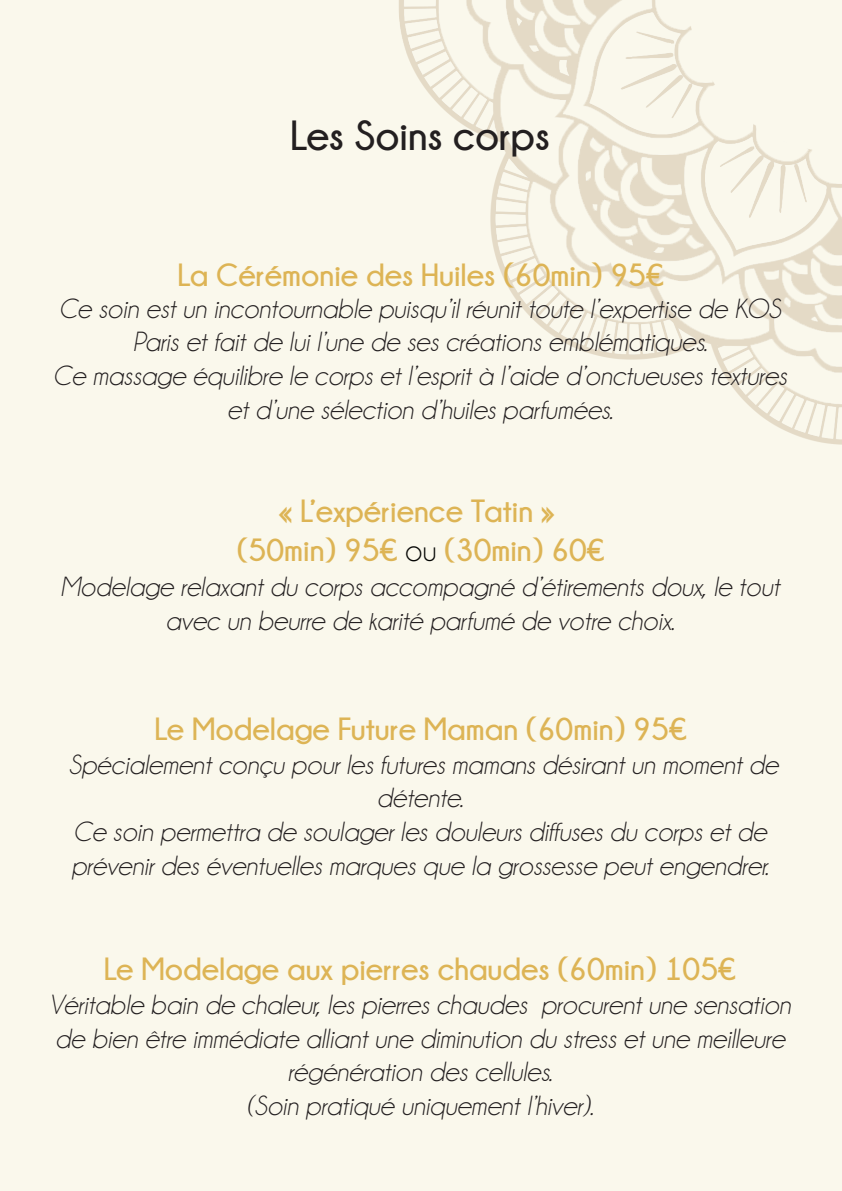
<style>
.page{position:relative;width:842px;height:1191px;background:#faf8ec}
.page>*{position:absolute;margin:0;border:0;box-sizing:border-box;transform-origin:0 0}
.t1{font:700 42px "Champagne&Limousines";color:#231f20}
.t2{font:700 32px/38.4px "Champagne&Limousines";color:#ddb455;text-align:center}
.t3{font:italic 28px/33.6px "Champagne&Limousines";color:#231f20;text-align:center}
.s1{font-weight:400;color:#040503}
</style>
<div class="page">
<img style="left:399px;top:0;width:443px;height:444px">
<h1 class="t1" style="left:290px;top:112px;width:261px">Les Soins corps</h1>
<p class="t2" style="left:177px;top:256px;width:488px">La Cérémonie des Huiles (60min) 95€</p>
<p class="t3" style="left:53px;top:292px;width:736px">Ce soin est un incontournable puisqu’il réunit toute l’expertise de KOS Paris et fait de lui l’une de ses créations emblématiques.<br>Ce massage équilibre le corps et l’esprit à l’aide d’onctueuses textures et d’une sélection d’huiles parfumées.</p>
<p class="t2" style="left:237px;top:492px;width:369px">« L’expérience Tatin » (50min) 95€ <span class="s1">ou</span> (30min) 60€</p>
<p class="t3" style="left:60px;top:570px;width:720px">Modelage relaxant du corps accompagné d’étirements doux, le tout avec un beurre de karité parfumé de votre choix.</p>
<p class="t2" style="left:154px;top:709px;width:533px">Le Modelage Future Maman (60min) 95€</p>
<p class="t3" style="left:69px;top:748px;width:711px">Spécialement conçu pour les futures mamans désirant un moment de détente.<br>Ce soin permettra de soulager les douleurs diffuses du corps et de prévenir des éventuelles marques que la grossesse peut engendrer.</p>
<p class="t2" style="left:104px;top:949px;width:633px">Le Modelage aux pierres chaudes (60min) 105€</p>
<p class="t3" style="left:49px;top:988px;width:743px">Véritable bain de chaleur, les pierres chaudes procurent une sensation de bien être immédiate alliant une diminution du stress et une meilleure régénération des cellules.<br>(Soin pratiqué uniquement l’hiver).</p>
</div>
